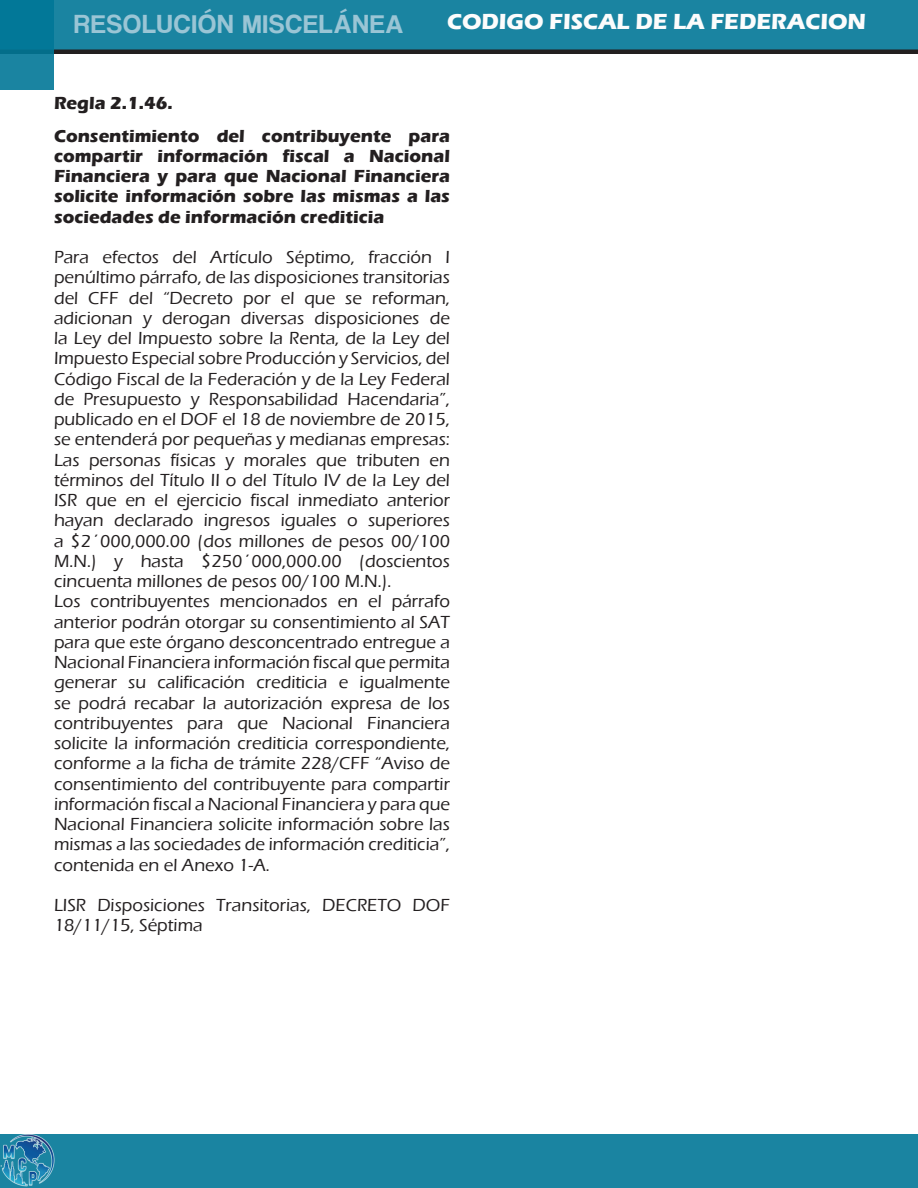
<style>
.page{position:relative;width:918px;height:1188px;background:#fff}
.page>*{position:absolute;margin:0;border:0;box-sizing:border-box;transform-origin:0 0}
.t1{font:27px "Coolvetica Rg";letter-spacing:.05em;color:#9ac5d5}
.t2{font:700 22.5px "Eras ITC";color:#fcfcfc}
.t3{font:500 18px/20.2px "Eras ITC";color:#231f20;text-align:justify}
.t4{font:700 18px/20.2px "Eras ITC";color:#231f20;text-align:justify}
</style>
<div class="page">
<div style="left:0;top:0;width:918px;height:54px;background:#1a84a1"></div>
<hr style="left:0;top:50px;width:918px;height:4px;background:#231f20">
<svg style="left:0;top:0;width:54px;height:90px;background:#0b7c9a"></svg>
<div style="left:0;top:1134px;width:918px;height:54px;background:#1a84a1"></div>
<img style="left:0;top:1134px;width:55px;height:53px">
<h1 class="t1" style="left:74px;top:8px;width:331px">RESOLUCIÓN MISCELÁNEA</h1>
<p class="t4" style="left:54px;top:93px;width:120px">Regla 2.1.46.</p>
<p class="t2" style="left:447px;top:9px;width:421px">CODIGO FISCAL DE LA FEDERACION</p>
<p class="t4" style="left:54px;top:126px;width:398px">Consentimiento del contribuyente para compartir información fiscal a Nacional Financiera y para que Nacional Financiera solicite información sobre las mismas a las sociedades de información crediticia</p>
<p class="t3" style="left:54px;top:247px;width:398px">Para efectos del Artículo Séptimo, fracción I penúltimo párrafo, de las disposiciones transitorias del CFF del “Decreto por el que se reforman, adicionan y derogan diversas disposiciones de la Ley del Impuesto sobre la Renta, de la Ley del Impuesto Especial sobre Producción y Servicios, del Código Fiscal de la Federación y de la Ley Federal de Presupuesto y Responsabilidad Hacendaria”, publicado en el DOF el 18 de noviembre de 2015, se entenderá por pequeñas y medianas empresas:<br>Las personas físicas y morales que tributen en términos del Título II o del Título IV de la Ley del ISR que en el ejercicio fiscal inmediato anterior hayan declarado ingresos iguales o superiores a $2´000,000.00 (dos millones de pesos 00/100<br>M.N.) y hasta $250´000,000.00 (doscientos cincuenta millones de pesos 00/100 M.N.).</p>
<p class="t3" style="left:54px;top:591px;width:398px">Los contribuyentes mencionados en el párrafo anterior podrán otorgar su consentimiento al SAT para que este órgano desconcentrado entregue a Nacional Financiera información fiscal que permita generar su calificación crediticia e igualmente se podrá recabar la autorización expresa de los contribuyentes para que Nacional Financiera solicite la información crediticia correspondiente, conforme a la ficha de trámite 228/CFF “Aviso de consentimiento del contribuyente para compartir información fiscal a Nacional Financiera y para que Nacional Financiera solicite información sobre las mismas a las sociedades de información crediticia”, contenida en el Anexo 1-A.</p>
<p class="t3" style="left:54px;top:895px;width:397px">LISR Disposiciones Transitorias, DECRETO DOF<br>18/11/15, Séptima</p>
</div>
